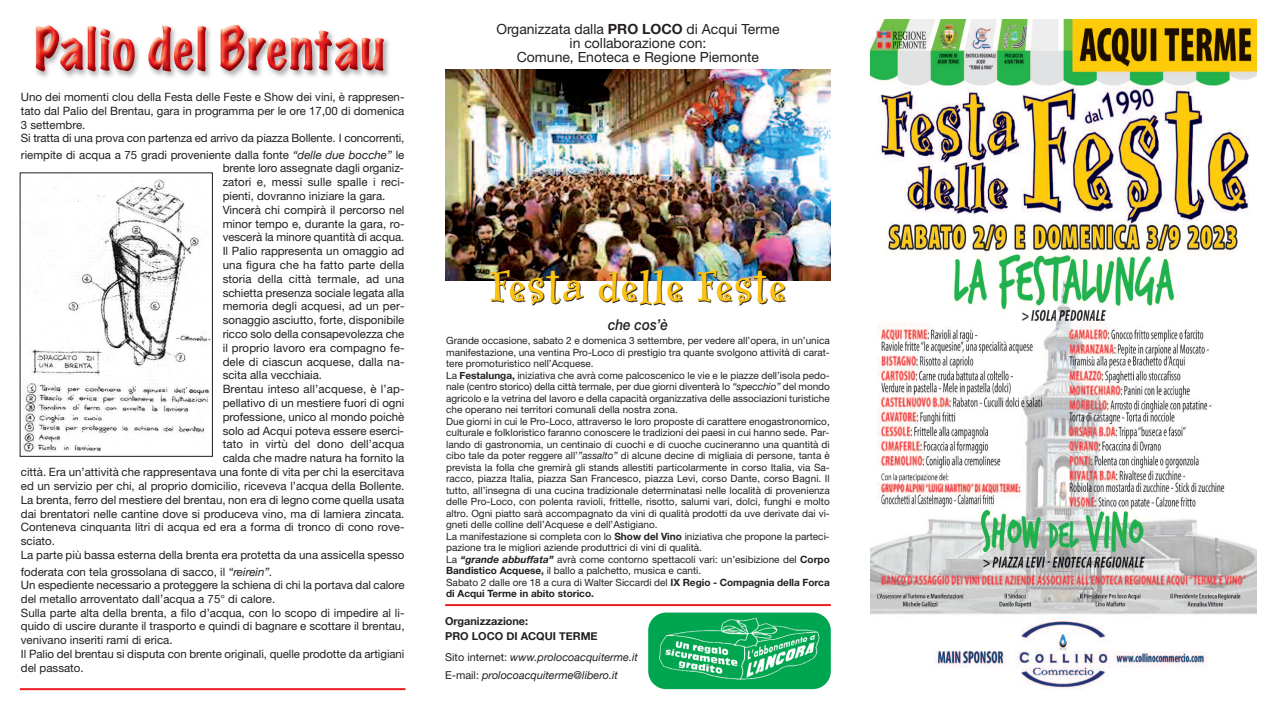
<style>
.page{position:relative;width:1276px;height:709px;background:#fff}
.page>*{position:absolute;margin:0;border:0;box-sizing:border-box;transform-origin:0 0}
.t1{font:700 48px "Whimsy ICG";color:#fec210}
.t2{font:italic 500 15px "Helvetica Neue";color:#231f20;scale:.9 1}
.t3{font:14px/14.4px "Helvetica Neue";color:#231f20;text-align:center}
.t4{font:11.5px/13.7px "Helvetica Neue";color:#231f20}
.t5{font:italic 10.9px/17.2px "Helvetica Neue";color:#231f20}
.t6{font:700 10.9px/15.6px "Helvetica Neue";color:#231f20}
.t7{font:10px/11.5px "Helvetica Neue";color:#231f20}
.s1{font-style:italic}
.s2{font-weight:700}
.s3{font-weight:700;font-style:italic}
.s4{font-style:normal}
</style>
<div class="page">
<img style="left:445px;top:69px;width:386px;height:212px">
<img style="left:870px;top:20px;width:386px;height:669px">
<img style="left:35px;top:24px;width:354px;height:54px">
<img style="left:36px;top:26px;width:23px;height:45px">
<img style="left:60px;top:38px;width:23px;height:33px">
<img style="left:87px;top:26px;width:9px;height:45px">
<img style="left:100px;top:29px;width:10px;height:42px">
<img style="left:113px;top:38px;width:22px;height:33px">
<img style="left:148px;top:26px;width:23px;height:45px">
<img style="left:174px;top:38px;width:19px;height:33px">
<img style="left:197px;top:26px;width:9px;height:45px">
<img style="left:220px;top:25px;width:24px;height:46px">
<img style="left:248px;top:37px;width:39px;height:34px">
<img style="left:290px;top:37px;width:23px;height:33px">
<img style="left:314px;top:31px;width:18px;height:40px">
<img style="left:335px;top:38px;width:23px;height:33px">
<img style="left:361px;top:38px;width:23px;height:33px">
<hr style="left:20px;top:688px;width:385px;height:2px;background:#ee1d23">
<hr style="left:445px;top:604px;width:386px;height:2px;background:#ee1d23">
<img style="left:23px;top:178px;width:188px;height:275px">
<div style="left:20px;top:173px;width:193px;height:283px;border:1px solid #231f20"></div>
<div style="left:648px;top:612px;width:183px;height:77px;background:#00a54f;border-radius:18px"></div>
<img style="left:659px;top:618px;width:161px;height:62px">
<p class="t4" style="left:21px;top:91px;width:385px">Uno dei momenti clou della Festa delle Feste e Show dei vini, è rappresen&shy;tato dal Palio del Brentau, gara in programma per le ore 17,00 di domenica 3 settembre.<br>Si tratta di una prova con partenza ed arrivo da piazza Bollente. I concorrenti,</p>
<p class="t4" style="left:21px;top:149px;width:385px">riempite di acqua a 75 gradi proveniente dalla fonte <span class="s1">“delle due bocche”</span> le</p>
<p class="t4" style="left:223px;top:162px;width:183px">brente loro assegnate dagli organiz-</p>
<p class="t4" style="left:223px;top:176px;width:183px">zatori e, messi sulle spalle i reci-</p>
<p class="t4" style="left:223px;top:190px;width:164px">pienti, dovranno iniziare la gara.</p>
<p class="t4" style="left:223px;top:204px;width:183px">Vincerà chi compirà il percorso nel</p>
<p class="t4" style="left:223px;top:218px;width:183px">minor tempo e, durante la gara, ro-</p>
<p class="t4" style="left:223px;top:231px;width:183px">vescerà la minore quantità di acqua.</p>
<p class="t4" style="left:223px;top:245px;width:183px">Il Palio rappresenta un omaggio ad</p>
<p class="t4" style="left:223px;top:259px;width:183px">una figura che ha fatto parte della</p>
<p class="t4" style="left:223px;top:273px;width:183px">storia della città termale, ad una</p>
<p class="t4" style="left:223px;top:287px;width:183px">schietta presenza sociale legata alla</p>
<p class="t4" style="left:223px;top:300px;width:183px">memoria degli acquesi, ad un per-</p>
<p class="t4" style="left:223px;top:314px;width:183px">sonaggio asciutto, forte, disponibile</p>
<p class="t4" style="left:223px;top:328px;width:183px">ricco solo della consapevolezza che</p>
<p class="t4" style="left:223px;top:342px;width:183px">il proprio lavoro era compagno fe-</p>
<p class="t4" style="left:223px;top:356px;width:183px">dele di ciascun acquese, dalla na-</p>
<p class="t4" style="left:223px;top:369px;width:101px">scita alla vecchiaia.</p>
<p class="t4" style="left:223px;top:383px;width:183px">Brentau inteso all’acquese, è l’ap-</p>
<p class="t4" style="left:223px;top:397px;width:183px">pellativo di un mestiere fuori di ogni</p>
<p class="t4" style="left:223px;top:411px;width:183px">professione, unico al mondo poichè</p>
<p class="t4" style="left:223px;top:425px;width:183px">solo ad Acqui poteva essere eserci-</p>
<p class="t4" style="left:223px;top:438px;width:183px">tato in virtù del dono dell’acqua</p>
<p class="t4" style="left:223px;top:452px;width:183px">calda che madre natura ha fornito la</p>
<p class="t4" style="left:21px;top:466px;width:385px">città. Era un’attività che rappresentava una fonte di vita per chi la esercitava</p>
<p class="t4" style="left:21px;top:480px;width:385px">ed un servizio per chi, al proprio domicilio, riceveva l’acqua della Bollente.</p>
<p class="t4" style="left:21px;top:494px;width:385px">La brenta, ferro del mestiere del brentau, non era di legno come quella usata</p>
<p class="t4" style="left:21px;top:507px;width:385px">dai brentatori nelle cantine dove si produceva vino, ma di lamiera zincata.</p>
<p class="t4" style="left:21px;top:521px;width:385px">Conteneva cinquanta litri di acqua ed era a forma di tronco di cono rove-</p>
<p class="t4" style="left:21px;top:535px;width:36px">sciato.</p>
<p class="t4" style="left:21px;top:549px;width:385px">La parte più bassa esterna della brenta era protetta da una assicella spesso</p>
<p class="t4" style="left:21px;top:565px;width:385px">foderata con tela grossolana di sacco, il <span class="s1">“reirein”.<br></span>Un espediente necessario a proteggere la schiena di chi la portava dal calore del metallo arroventato dall’acqua a 75° di calore.<br>Sulla parte alta della brenta, a filo d’acqua, con lo scopo di impedire al li&shy;quido di uscire durante il trasporto e quindi di bagnare e scottare il brentau, venivano inseriti rami di erica.<br>Il Palio del brentau si disputa con brente originali, quelle prodotte da artigiani del passato.</p>
<p class="t3" style="left:496px;top:23px;width:285px">Organizzata dalla <span class="s2">PRO LOCO</span> di Acqui Terme in collaborazione con:<br>Comune, Enoteca e Regione Piemonte</p>
<h1 class="t1" style="left:489px;top:256px;width:299px">Festa delle Feste</h1>
<h2 class="t2" style="left:608px;top:319px;width:68px">che cos’è</h2>
<p class="t7" style="left:446px;top:336px;width:385px">Grande occasione, sabato 2 e domenica 3 settembre, per vedere all’opera, in un’unica manifestazione, una ventina Pro-Loco di prestigio tra quante svolgono attività di carat&shy;tere promoturistico nell’Acquese.<br>La <span class="s2">Festalunga,</span> iniziativa che avrà come palcoscenico le vie e le piazze dell’isola pedo&shy;nale (centro storico) della città termale, per due giorni diventerà lo <span class="s1">“specchio”</span> del mondo agricolo e la vetrina del lavoro e della capacità organizzativa delle associazioni turistiche che operano nei territori comunali della nostra zona.<br>Due giorni in cui le Pro-Loco, attraverso le loro proposte di carattere enogastronomico, culturale e folkloristico faranno conoscere le tradizioni dei paesi in cui hanno sede. Par&shy;lando di gastronomia, un centinaio di cuochi e di cuoche cucineranno una quantità di cibo tale da poter reggere all’<span class="s1">”assalto”</span> di alcune decine di migliaia di persone, tanta è prevista la folla che gremirà gli stands allestiti particolarmente in corso Italia, via Sa&shy;racco, piazza Italia, piazza San Francesco, piazza Levi, corso Dante, corso Bagni. Il tutto, all’insegna di una cucina tradizionale determinatasi nelle località di provenienza delle Pro-Loco, con polenta ravioli, frittelle, risotto, salumi vari, dolci, funghi e molto altro. Ogni piatto sarà accompagnato da vini di qualità prodotti da uve derivate dai vi&shy;gneti delle colline dell’Acquese e dell’Astigiano.<br>La manifestazione si completa con lo <span class="s2">Show del Vino</span> iniziativa che propone la parteci&shy;pazione tra le migliori aziende produttrici di vini di qualità.<br>La <span class="s3">“grande abbuffata”</span> avrà come contorno spettacoli vari: un’esibizione del <span class="s2">Corpo Bandistico Acquese,</span> il ballo a palchetto, musica e canti.<br>Sabato 2 dalle ore 18 a cura di Walter Siccardi del <span class="s2">IX Regio - Compagnia della Forca di Acqui Terme in abito storico.</span></p>
<p class="t6" style="left:445px;top:612px;width:154px">Organizzazione:<br>PRO LOCO DI ACQUI TERME</p>
<p class="t5" style="left:445px;top:648px;width:194px"><span class="s4">Sito internet:</span> www.prolocoacquiterme.it<br><span class="s4">E-mail:</span> prolocoacquiterme@libero.it</p>
</div>
